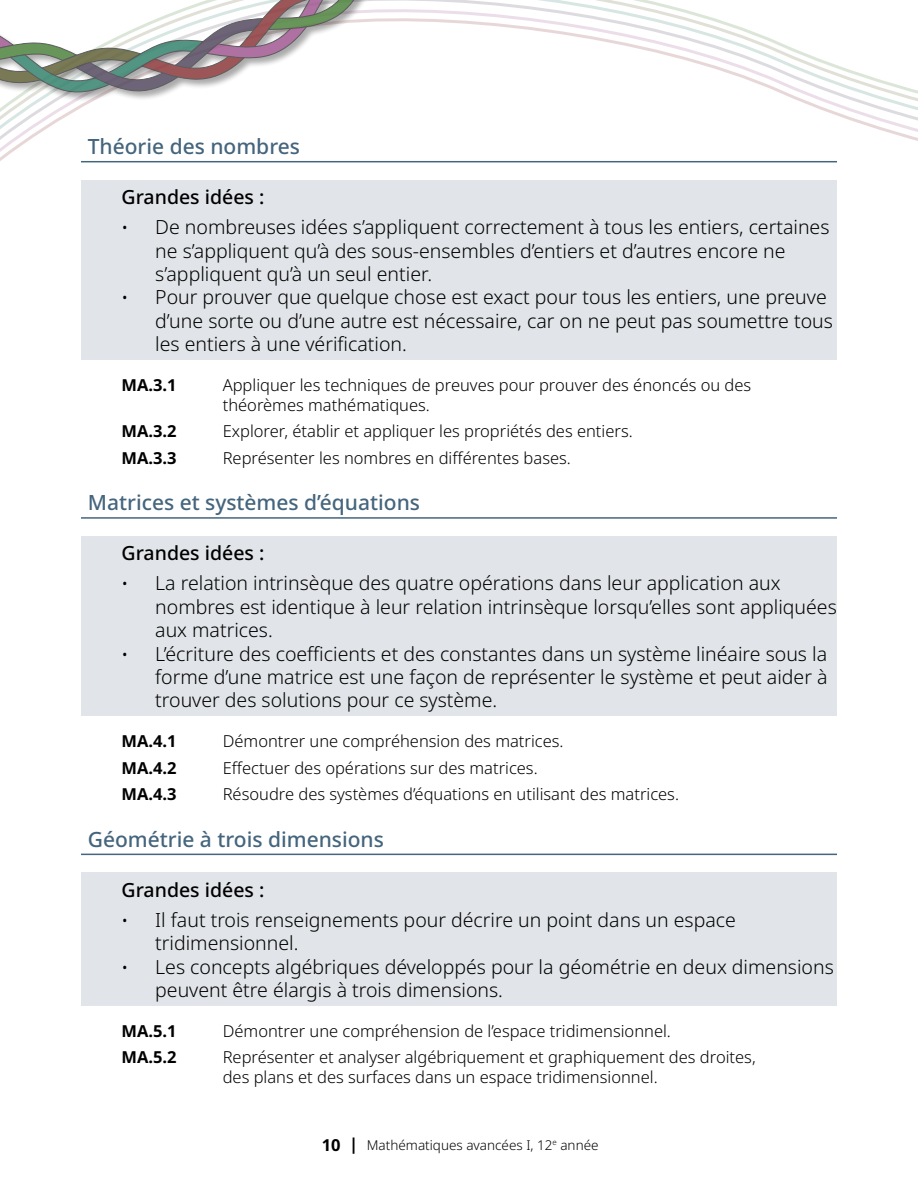
<style>
.page{position:relative;width:918px;height:1188px;background:#fff}
.page>*{position:absolute;margin:0;border:0;box-sizing:border-box;transform-origin:0 0}
.Header_Outcomes{font:500 21px "Noto Sans";color:#45657d}
.t1{font:300 19.5px/23.4px "Noto Sans";color:#000}
.GLO{font:500 19.5px "Noto Sans";color:#000}
.Learning_Outcome{font:300 16.5px/19.8px "Noto Sans";color:#000}
.Learning_Outcome-2{font:700 16.5px "Noto Sans";color:#000}
.t2{font:300 13.5px "Noto Sans";color:#000}
.s1{font-size:18px}
.s2{font-weight:700;font-size:16.5px}
</style>
<div class="page">
<svg style="left:0;top:0;width:918px;height:163px"></svg>
<div style="left:0;top:0;width:515px;height:102px;background:#000;opacity:.4"></div>
<svg style="left:0;top:0;width:407px;height:96px"></svg>
<hr style="left:81px;top:161px;width:756px;height:1px;background:#45657d">
<div style="left:81px;top:180px;width:756px;height:33px;background:#e1e4e8"></div>
<div style="left:81px;top:193px;width:756px;height:97px;background:#e1e4e8"></div>
<div style="left:81px;top:263px;width:756px;height:97px;background:#e1e4e8"></div>
<hr style="left:81px;top:517px;width:756px;height:2px;background:#45657d">
<div style="left:81px;top:536px;width:756px;height:33px;background:#e1e4e8"></div>
<div style="left:81px;top:549px;width:756px;height:97px;background:#e1e4e8"></div>
<div style="left:81px;top:620px;width:756px;height:96px;background:#e1e4e8"></div>
<hr style="left:81px;top:854px;width:756px;height:1px;background:#45657d">
<div style="left:81px;top:873px;width:756px;height:33px;background:#e1e4e8"></div>
<div style="left:81px;top:886px;width:756px;height:73px;background:#e1e4e8"></div>
<div style="left:81px;top:933px;width:756px;height:73px;background:#e1e4e8"></div>
<h3 class="Header_Outcomes" style="left:88px;top:132px;width:214px">Théorie des nombres</h3>
<h4 class="GLO" style="left:122px;top:183px;width:144px">Grandes idées :</h4>
<p class="t1" style="left:155px;top:216px;width:676px;text-indent:-34px"><span class="s1">•</span> De nombreuses idées s’appliquent correctement à tous les entiers, certaines ne s’appliquent qu’à des sous-ensembles d’entiers et d’autres encore ne s’appliquent qu’à un seul entier.</p>
<p class="t1" style="left:155px;top:286px;width:679px;text-indent:-34px"><span class="s1">•</span> Pour prouver que quelque chose est exact pour tous les entiers, une preuve d’une sorte ou d’une autre est nécessaire, car on ne peut pas soumettre tous les entiers à une vérification.</p>
<p class="Learning_Outcome-2" style="left:122px;top:374px;width:57px">MA.3.1</p>
<p class="Learning_Outcome" style="left:223px;top:376px;width:530px">Appliquer les techniques de preuves pour prouver des énoncés ou des théorèmes mathématiques.</p>
<p class="Learning_Outcome-2" style="left:122px;top:420px;width:57px">MA.3.2</p>
<p class="Learning_Outcome" style="left:223px;top:422px;width:412px">Explorer, établir et appliquer les propriétés des entiers.</p>
<p class="Learning_Outcome-2" style="left:122px;top:446px;width:57px">MA.3.3</p>
<p class="Learning_Outcome" style="left:223px;top:448px;width:350px">Représenter les nombres en différentes bases.</p>
<h3 class="Header_Outcomes" style="left:88px;top:488px;width:334px">Matrices et systèmes d’équations</h3>
<h4 class="GLO" style="left:122px;top:539px;width:144px">Grandes idées :</h4>
<p class="t1" style="left:155px;top:572px;width:683px;text-indent:-34px"><span class="s1">•</span> La relation intrinsèque des quatre opérations dans leur application aux nombres est identique à leur relation intrinsèque lorsqu’elles sont appliquées aux matrices.</p>
<p class="t1" style="left:155px;top:642px;width:674px;text-align:justify;text-indent:-34px"><span class="s1">•</span> L’écriture des coefficients et des constantes dans un système linéaire sous la forme d’une matrice est une façon de représenter le système et peut aider à trouver des solutions pour ce système.</p>
<p class="Learning_Outcome-2" style="left:122px;top:730px;width:57px">MA.4.1</p>
<p class="Learning_Outcome" style="left:223px;top:732px;width:342px">Démontrer une compréhension des matrices.</p>
<p class="Learning_Outcome-2" style="left:122px;top:756px;width:57px">MA.4.2</p>
<p class="Learning_Outcome" style="left:223px;top:758px;width:316px">Effectuer des opérations sur des matrices.</p>
<p class="Learning_Outcome-2" style="left:122px;top:782px;width:57px">MA.4.3</p>
<p class="Learning_Outcome" style="left:223px;top:785px;width:458px">Résoudre des systèmes d’équations en utilisant des matrices.</p>
<h3 class="Header_Outcomes" style="left:88px;top:824px;width:298px">Géométrie à trois dimensions</h3>
<h4 class="GLO" style="left:122px;top:876px;width:144px">Grandes idées :</h4>
<p class="t1" style="left:155px;top:909px;width:582px;text-indent:-34px"><span class="s1">•</span> Il faut trois renseignements pour décrire un point dans un espace tridimensionnel.</p>
<p class="t1" style="left:155px;top:955px;width:680px;text-indent:-34px"><span class="s1">•</span> Les concepts algébriques développés pour la géométrie en deux dimensions peuvent être élargis à trois dimensions.</p>
<p class="Learning_Outcome-2" style="left:122px;top:1019px;width:57px">MA.5.1</p>
<p class="Learning_Outcome" style="left:223px;top:1022px;width:450px">Démontrer une compréhension de l’espace tridimensionnel.</p>
<p class="Learning_Outcome-2" style="left:122px;top:1046px;width:57px">MA.5.2</p>
<p class="Learning_Outcome" style="left:223px;top:1048px;width:535px">Représenter et analyser algébriquement et graphiquement des droites, des plans et des surfaces dans un espace tridimensionnel.</p>
<p class="t2" style="left:322px;top:1135px;width:278px"><span class="s2">10 |</span> Mathématiques avancées I, 12<sup>e</sup> année</p>
</div>
